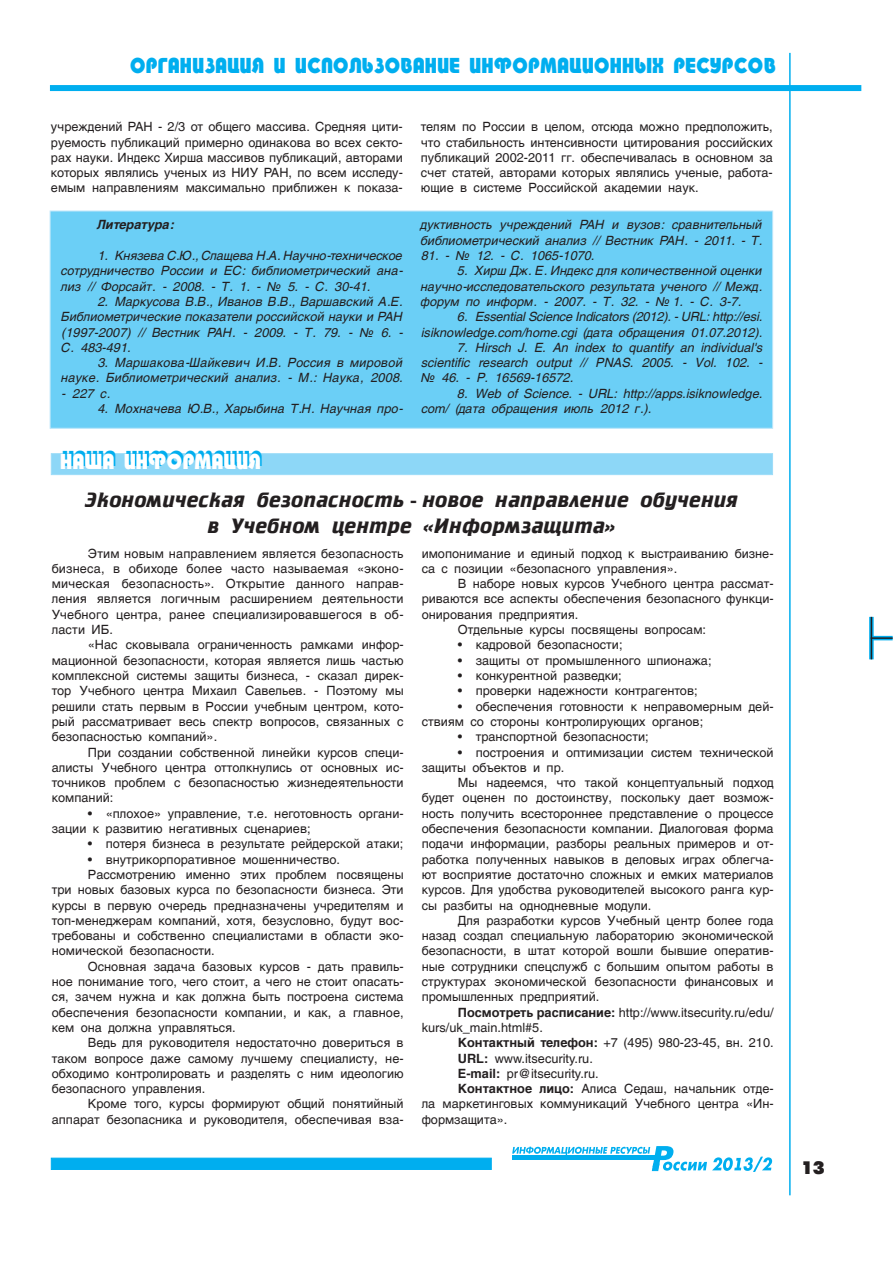
<style>
.page{position:relative;width:893px;height:1263px;background:#fff}
.page>*{position:absolute;margin:0;border:0;box-sizing:border-box;transform-origin:0 0}
.t1{font:700 21px/25.2px "Cricket";color:#231f20;text-align:center}
.t2{font:21px "Taurus Heavy Normal";color:#00aeef;scale:.9 1}
.t3{font:18px "Futuris Extra Bold Cyrillic";color:#231f20}
.t4{font:12.75px/15.3px "AG Helvetica";color:#231f20;text-align:justify}
.t5{font:italic 12.75px/15.3px "AG Helvetica";color:#231f20;text-align:justify}
.t6{font:italic 700 12.75px "AG Helvetica";color:#231f20}
.s1{font-family:"Pragmatica C"}
.s2{font-weight:700}
</style>
<div class="page">
<div style="left:51px;top:1158px;width:441px;height:12px;background:#00aeef;border:1px solid #00aeef"></div>
<hr style="left:789px;top:53px;width:2px;height:1142px;background:#00aeef">
<div style="left:50px;top:85px;width:811px;height:6px;background:#00aeef"></div>
<svg style="left:869px;top:617px;width:5px;height:42px"></svg>
<hr style="left:871px;top:636px;width:22px;height:4px;background:#00aeef">
<hr style="left:871px;top:617px;width:1px;height:42px;background:#231f20">
<hr style="left:871px;top:637px;width:22px;height:2px;background:#231f20">
<svg style="left:512px;top:1146px;width:260px;height:26px"></svg>
<div style="left:50px;top:211px;width:723px;height:217px;background:#6bcff6;border:1px solid #b9e5fa"></div>
<div style="left:51px;top:453px;width:722px;height:22px;background:#8dd7f7;border:1px solid #9cdcf8"></div>
<h1 class="t2" style="left:130px;top:53px;width:719px">Организация и использование информационных ресурсов</h1>
<p class="t4" style="left:51px;top:119px;width:353px">учреждений РАН - 2/3 от общего массива. Средняя цити&shy;руемость публикаций примерно одинакова во всех секто&shy;рах науки. Индекс Хирша массивов публикаций, авторами которых являлись ученых из НИУ РАН, по всем исследу&shy;емым направлениям максимально приближен к показа-</p>
<p class="t4" style="left:421px;top:119px;width:353px">телям по России в целом, отсюда можно предположить, что стабильность интенсивности цитирования российских публикаций 2002-2011 гг. обеспечивалась в основном за счет статей, авторами которых являлись ученые, работа&shy;ющие в системе Российской академии наук.</p>
<p class="t6" style="left:97px;top:218px;width:78px">Литература:</p>
<p class="t5" style="left:61px;top:248px;width:343px;text-indent:36px">1. Князева С.Ю., Слащева Н.А. Научно-техническое сотрудничество России и ЕС: библиометрический ана&shy;лиз // Форсайт. - 2008. - Т. 1. - <span class="s1">№</span> 5. - С. 30-41.</p>
<p class="t5" style="left:61px;top:294px;width:343px;text-indent:36px">2. Маркусова В.В., Иванов В.В., Варшавский А.Е.<br>Библиометрические показатели российской науки и РАН (1997-2007) // Вестник РАН. - 2009. - Т. 79. - <span class="s1">№</span> 6. - С. 483-491.</p>
<p class="t5" style="left:61px;top:355px;width:343px;text-align:right">3. Маршакова-Шайкевич И.В. Россия в мировой науке. Библиометрический анализ. - М.: Наука, 2008.</p>
<p class="t5" style="left:61px;top:386px;width:51px">- 227 с.</p>
<p class="t5" style="left:97px;top:401px;width:307px">4. Мохначева Ю.В., Харыбина Т.Н. Научная про-</p>
<p class="t5" style="left:421px;top:217px;width:343px">дуктивность учреждений РАН и вузов: сравнительный библиометрический анализ // Вестник РАН. - 2011. - Т.</p>
<p class="t5" style="left:421px;top:248px;width:175px">81. - <span class="s1">№</span> 12. - С. 1065-1070.</p>
<p class="t5" style="left:421px;top:263px;width:343px;text-indent:36px">5. Хирш Дж. Е. Индекс для количественной оценки научно-исследовательского результата ученого // Межд. форум по информ. - 2007. - Т. 32. - <span class="s1">№</span> 1. - С. 3-7.</p>
<p class="t5" style="left:421px;top:309px;width:343px;text-align:right">6. Essential Science Indicators (2012). - URL: http://esi. isiknowledge.com/home.cgi (дата обращения 01.07.2012).</p>
<p class="t5" style="left:421px;top:340px;width:343px;text-indent:36px">7. Hirsch J. E. An index to quantify an individual's scientific research output // PNAS. 2005. - Vol. 102. - <span class="s1">№</span> 46. - P. 16569-16572.</p>
<p class="t5" style="left:421px;top:386px;width:343px;text-indent:36px">8. Web of Science. - URL: http://apps.isiknowledge. com/ (дата обращения июль 2012 г.).</p>
<h1 class="t2" style="left:62px;top:446px;width:224px">наша информация</h1>
<h1 class="t1" style="left:85px;top:488px;width:655px">Экономическая безопасность - новое направление обучения в Учебном центре «Информзащита»</h1>
<p class="t4" style="left:52px;top:546px;width:353px;text-indent:36px">Этим новым направлением является безопасность бизнеса, в обиходе более часто называемая «эконо&shy;мическая безопасность». Открытие данного направ&shy;ления является логичным расширением деятельности Учебного центра, ранее специализировавшегося в об&shy;ласти ИБ.</p>
<p class="t4" style="left:52px;top:637px;width:353px;text-indent:36px">«Нас сковывала ограниченность рамками инфор&shy;мационной безопасности, которая является лишь частью комплексной системы защиты бизнеса, - сказал дирек&shy;тор Учебного центра Михаил Савельев. - Поэтому мы решили стать первым в России учебным центром, кото&shy;рый рассматривает весь спектр вопросов, связанных с безопасностью компаний».</p>
<p class="t4" style="left:52px;top:744px;width:353px;text-indent:36px">При создании собственной линейки курсов специ&shy;алисты Учебного центра оттолкнулись от основных ис&shy;точников проблем с безопасностью жизнедеятельности компаний:</p>
<p class="t4" style="left:52px;top:806px;width:353px;text-indent:36px">• «плохое» управление, т.е. неготовность органи&shy;зации к развитию негативных сценариев;</p>
<p class="t4" style="left:88px;top:836px;width:317px">• потеря бизнеса в результате рейдерской атаки;</p>
<p class="t4" style="left:88px;top:852px;width:254px">• внутрикорпоративное мошенничество.</p>
<p class="t4" style="left:88px;top:867px;width:317px">Рассмотрению именно этих проблем посвящены</p>
<p class="t4" style="left:52px;top:882px;width:353px">три новых базовых курса по безопасности бизнеса. Эти</p>
<p class="t4" style="left:52px;top:897px;width:353px">курсы в первую очередь предназначены учредителям и</p>
<p class="t4" style="left:52px;top:913px;width:353px">топ-менеджерам компаний, хотя, безусловно, будут вос-</p>
<p class="t4" style="left:52px;top:928px;width:353px">требованы и собственно специалистами в области эко-</p>
<p class="t4" style="left:52px;top:943px;width:164px">номической безопасности.</p>
<p class="t4" style="left:88px;top:959px;width:317px">Основная задача базовых курсов - дать правиль-</p>
<p class="t4" style="left:52px;top:974px;width:353px">ное понимание того, чего стоит, а чего не стоит опасать-</p>
<p class="t4" style="left:52px;top:989px;width:353px">ся, зачем нужна и как должна быть построена система</p>
<p class="t4" style="left:52px;top:1005px;width:353px">обеспечения безопасности компании, и как, а главное,</p>
<p class="t4" style="left:52px;top:1020px;width:186px">кем она должна управляться.</p>
<p class="t4" style="left:88px;top:1035px;width:317px">Ведь для руководителя недостаточно довериться в</p>
<p class="t4" style="left:52px;top:1050px;width:353px">таком вопросе даже самому лучшему специалисту, не-</p>
<p class="t4" style="left:52px;top:1066px;width:353px">обходимо контролировать и разделять с ним идеологию</p>
<p class="t4" style="left:52px;top:1081px;width:155px">безопасного управления.</p>
<p class="t4" style="left:88px;top:1096px;width:317px">Кроме того, курсы формируют общий понятийный</p>
<p class="t4" style="left:52px;top:1112px;width:353px">аппарат безопасника и руководителя, обеспечивая вза-</p>
<p class="t4" style="left:422px;top:546px;width:353px">имопонимание и единый подход к выстраиванию бизне&shy;са с позиции «безопасного управления».</p>
<p class="t4" style="left:458px;top:576px;width:317px">В наборе новых курсов Учебного центра рассмат-</p>
<p class="t4" style="left:422px;top:591px;width:353px">риваются все аспекты обеспечения безопасного функци-</p>
<p class="t4" style="left:422px;top:607px;width:158px">онирования предприятия.</p>
<p class="t4" style="left:458px;top:622px;width:250px">Отдельные курсы посвящены вопросам:</p>
<p class="t4" style="left:458px;top:637px;width:166px">• кадровой безопасности;</p>
<p class="t4" style="left:458px;top:653px;width:255px">• защиты от промышленного шпионажа;</p>
<p class="t4" style="left:458px;top:668px;width:165px">• конкурентной разведки;</p>
<p class="t4" style="left:458px;top:683px;width:241px">• проверки надежности контрагентов;</p>
<p class="t4" style="left:422px;top:699px;width:353px;text-indent:36px">• обеспечения готовности к неправомерным дей&shy;ствиям со стороны контролирующих органов;</p>
<p class="t4" style="left:458px;top:729px;width:192px">• транспортной безопасности;</p>
<p class="t4" style="left:422px;top:744px;width:353px;text-indent:36px">• построения и оптимизации систем технической защиты объектов и пр.</p>
<p class="t4" style="left:422px;top:775px;width:353px;text-indent:36px">Мы надеемся, что такой концептуальный подход будет оценен по достоинству, поскольку дает возмож&shy;ность получить всестороннее представление о процессе обеспечения безопасности компании. Диалоговая форма подачи информации, разборы реальных примеров и от&shy;работка полученных навыков в деловых играх облегча&shy;ют восприятие достаточно сложных и емких материалов курсов. Для удобства руководителей высокого ранга кур&shy;сы разбиты на однодневные модули.</p>
<p class="t4" style="left:422px;top:913px;width:353px;text-indent:36px">Для разработки курсов Учебный центр более года назад создал специальную лабораторию экономической безопасности, в штат которой вошли бывшие оператив&shy;ные сотрудники спецслужб с большим опытом работы в структурах экономической безопасности финансовых и промышленных предприятий.</p>
<p class="t4" style="left:422px;top:1005px;width:353px;text-indent:36px"><span class="s2">Посмотреть расписание:</span> http://www.itsecurity.ru/edu/ kurs/uk_main.html#5.</p>
<p class="t4" style="left:458px;top:1035px;width:317px"><span class="s2">Контактный телефон:</span> +7 (495) 980-23-45, вн. 210.</p>
<p class="t4" style="left:458px;top:1050px;width:137px"><span class="s2">URL:</span> www.itsecurity.ru.</p>
<p class="t4" style="left:458px;top:1066px;width:142px"><span class="s2">e-mail:</span> pr@itsecurity.ru.</p>
<p class="t4" style="left:458px;top:1081px;width:317px"><span class="s2">Контактное лицо:</span> Алиса Седаш, начальник отде-</p>
<p class="t4" style="left:422px;top:1096px;width:353px">ла маркетинговых коммуникаций Учебного центра «Ин-</p>
<p class="t4" style="left:422px;top:1112px;width:87px">формзащита».</p>
<h2 class="t3" style="left:801px;top:1158px;width:26px">13</h2>
</div>
